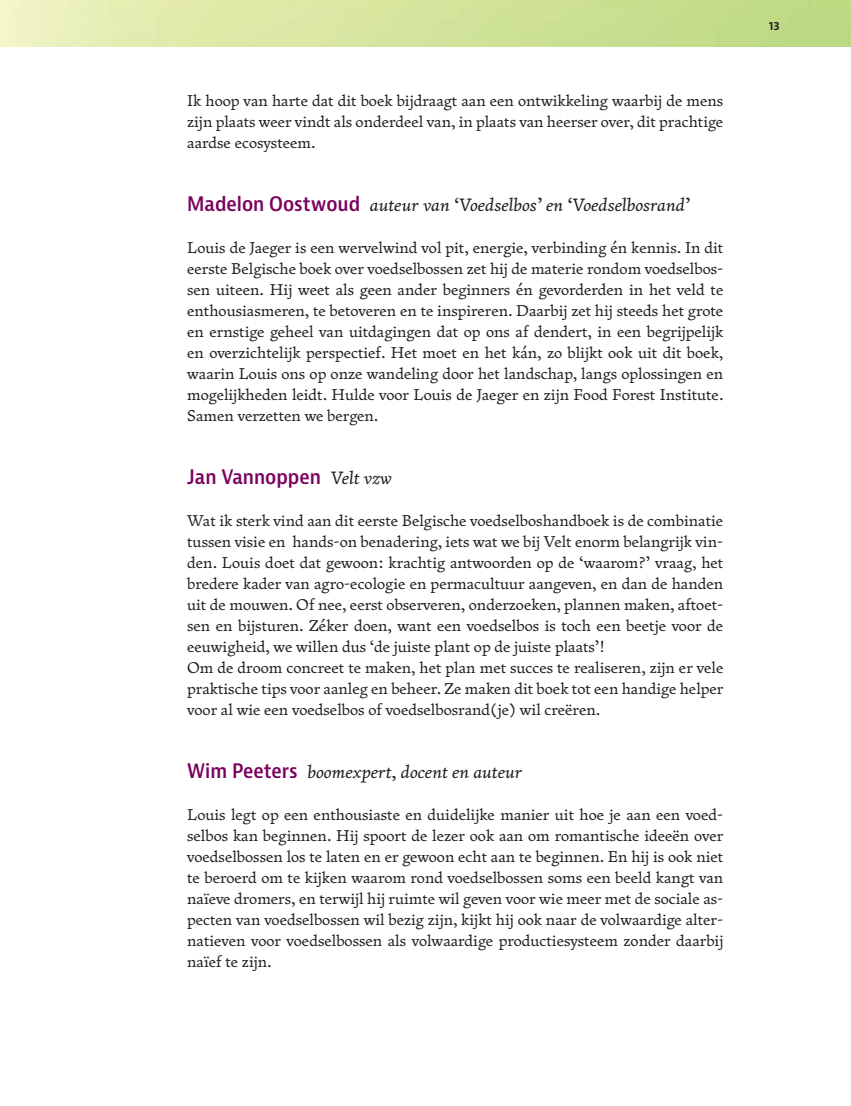
<style>
.page{position:relative;width:851px;height:1106px;background:#fff}
.page>*{position:absolute;margin:0;border:0;box-sizing:border-box;transform-origin:0 0}
.t1{font:600 condensed 19.5px "Bernina Sans";color:#7a015e}
.t2{font:italic 18px "Fern Text";color:#231f20}
.t3{font:15.75px/21px "Fern Text";color:#231f20;text-align:justify}
.t4{font:600 condensed 13.5px "Bernina Sans";color:#231f20}
.s1{font-family:"Bernina Sans";font-weight:600;font-style:normal;font-stretch:condensed;font-size:19.5px;color:#7a015e}
.s2{font-family:"Fern Text";font-weight:400;font-style:italic;font-stretch:normal;font-size:18px;color:#231f20}
</style>
<div class="page">
<p class="t3" style="left:187px;top:89px;width:537px">Ik hoop van harte dat dit boek bijdraagt aan een ontwikkeling waarbij de mens zijn plaats weer vindt als onderdeel van, in plaats van heerser over, dit prachtige aardse ecosysteem.</p>
<p class="t2" style="left:187px;top:190px;width:504px"><span class="s1">Madelon Oostwoud</span> auteur van ‘Voedselbos’ en ‘Voedselbosrand’</p>
<p class="t3" style="left:187px;top:236px;width:538px">Louis de Jaeger is een wervelwind vol pit, energie, verbinding én kennis. In dit eerste Belgische boek over voedselbossen zet hij de materie rondom voedselbos&shy;sen uiteen. Hij weet als geen ander beginners én gevorderden in het veld te enthousiasmeren, te betoveren en te inspireren. Daarbij zet hij steeds het grote en ernstige geheel van uitdagingen dat op ons af dendert, in een begrijpelijk en overzichtelijk perspectief. Het moet en het kán, zo blijkt ook uit dit boek, waarin Louis ons op onze wandeling door het landschap, langs oplossingen en mogelijkheden leidt. Hulde voor Louis de Jaeger en zijn Food Forest Institute.<br>Samen verzetten we bergen.</p>
<p class="t1" style="left:187px;top:465px;width:206px">Jan Vannoppen <span class="s2">Velt vzw</span></p>
<p class="t3" style="left:187px;top:509px;width:537px;text-align:left">Wat ik sterk vind aan dit eerste Belgische voedselboshandboek is de combinatie tussen visie en hands-on benadering, iets wat we bij Velt enorm belangrijk vin&shy;den. Louis doet dat gewoon: krachtig antwoorden op de ‘waarom?’ vraag, het bredere kader van agro-ecologie en permacultuur aangeven, en dan de handen uit de mouwen. Of nee, eerst observeren, onderzoeken, plannen maken, aftoet&shy;sen en bijsturen. Zéker doen, want een voedselbos is toch een beetje voor de eeuwigheid, we willen dus ‘de juiste plant op de juiste plaats’!<br>Om de droom concreet te maken, het plan met succes te realiseren, zijn er vele praktische tips voor aanleg en beheer. Ze maken dit boek tot een handige helper voor al wie een voedselbos of voedselbosrand(je) wil creëren.</p>
<p class="t2" style="left:187px;top:757px;width:336px"><span class="s1">Wim Peeters</span> boomexpert, docent en auteur</p>
<p class="t3" style="left:187px;top:803px;width:537px">Louis legt op een enthousiaste en duidelijke manier uit hoe je aan een voed&shy;selbos kan beginnen. Hij spoort de lezer ook aan om romantische ideeën over voedselbossen los te laten en er gewoon echt aan te beginnen. En hij is ook niet te beroerd om te kijken waarom rond voedselbossen soms een beeld kangt van naïeve dromers, en terwijl hij ruimte wil geven voor wie meer met de sociale as&shy;pecten van voedselbossen wil bezig zijn, kijkt hij ook naar de volwaardige alter&shy;natieven voor voedselbossen als volwaardige productiesysteem zonder daarbij naïef te zijn.</p>
<p class="t4" style="left:768px;top:17px;width:13px">13</p>
</div>
